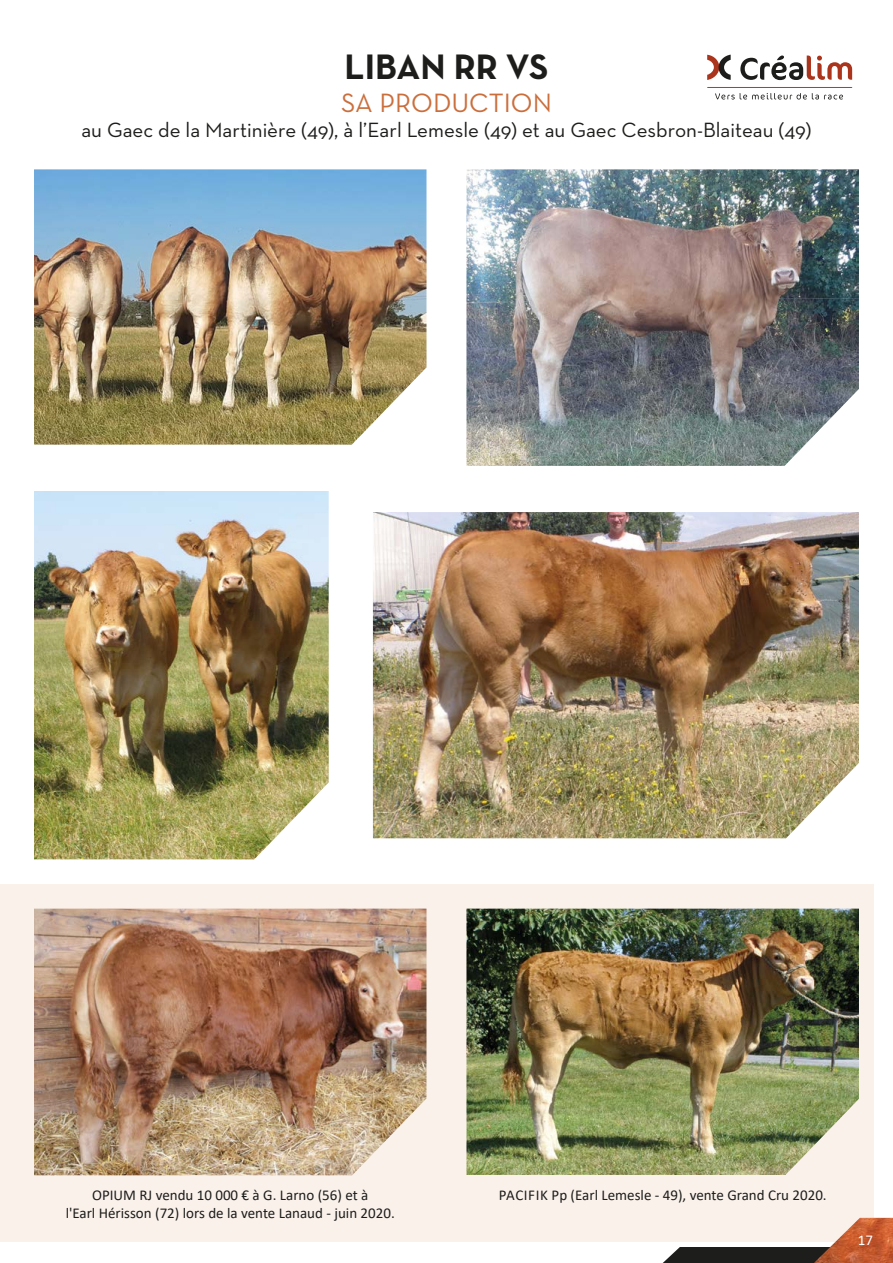
<style>
.page{position:relative;width:893px;height:1263px;background:#fff}
.page>*{position:absolute;margin:0;border:0;box-sizing:border-box;transform-origin:0 0}
.t1{font:700 36px "Neutra Text";color:#1d1d1b}
.t2{font:27px "Neutra Text";color:#cb6e3c}
.t3{font:21px "Neutra Text";color:#1d1d1b}
.t4{font:15px/18px "Calibri";color:#1d1d1b;text-align:center}
.t5{font:15px "Calibri";color:#fff}
</style>
<div class="page">
<div style="left:0;top:884px;width:874px;height:358px;background:#faf1eb"></div>
<img style="left:34px;top:169px;width:392px;height:276px">
<img style="left:466px;top:169px;width:393px;height:297px">
<img style="left:373px;top:512px;width:486px;height:326px">
<img style="left:34px;top:491px;width:295px;height:368px">
<img style="left:34px;top:909px;width:392px;height:266px">
<img style="left:466px;top:909px;width:393px;height:266px">
<svg style="left:740px;top:56px;width:112px;height:24px"></svg>
<svg style="left:707px;top:55px;width:24px;height:25px"></svg>
<svg style="left:707px;top:87px;width:145px;height:13px"></svg>
<svg style="left:663px;top:1247px;width:129px;height:16px;background:#2b2b29"></svg>
<img style="left:792px;top:1218px;width:101px;height:45px">
<h1 class="t1" style="left:345px;top:44px;width:205px">LIBAN RR VS</h1>
<h2 class="t2" style="left:341px;top:86px;width:212px">SA PRODUCTION</h2>
<h3 class="t3" style="left:82px;top:117px;width:731px">au Gaec de la Martinière (49), à l’Earl Lemesle (49) et au Gaec Cesbron-Blaiteau (49)</h3>
<p class="t4" style="left:66px;top:1185px;width:331px">OPIUM RJ vendu 10 000 € à G. Larno (56) et à<br>l'Earl Hérisson (72) lors de la vente Lanaud - juin 2020.</p>
<p class="t4" style="left:499px;top:1185px;width:329px">PACIFIK Pp (Earl Lemesle - 49), vente Grand Cru 2020.</p>
<p class="t5" style="left:858px;top:1229px;width:17px">17</p>
</div>
